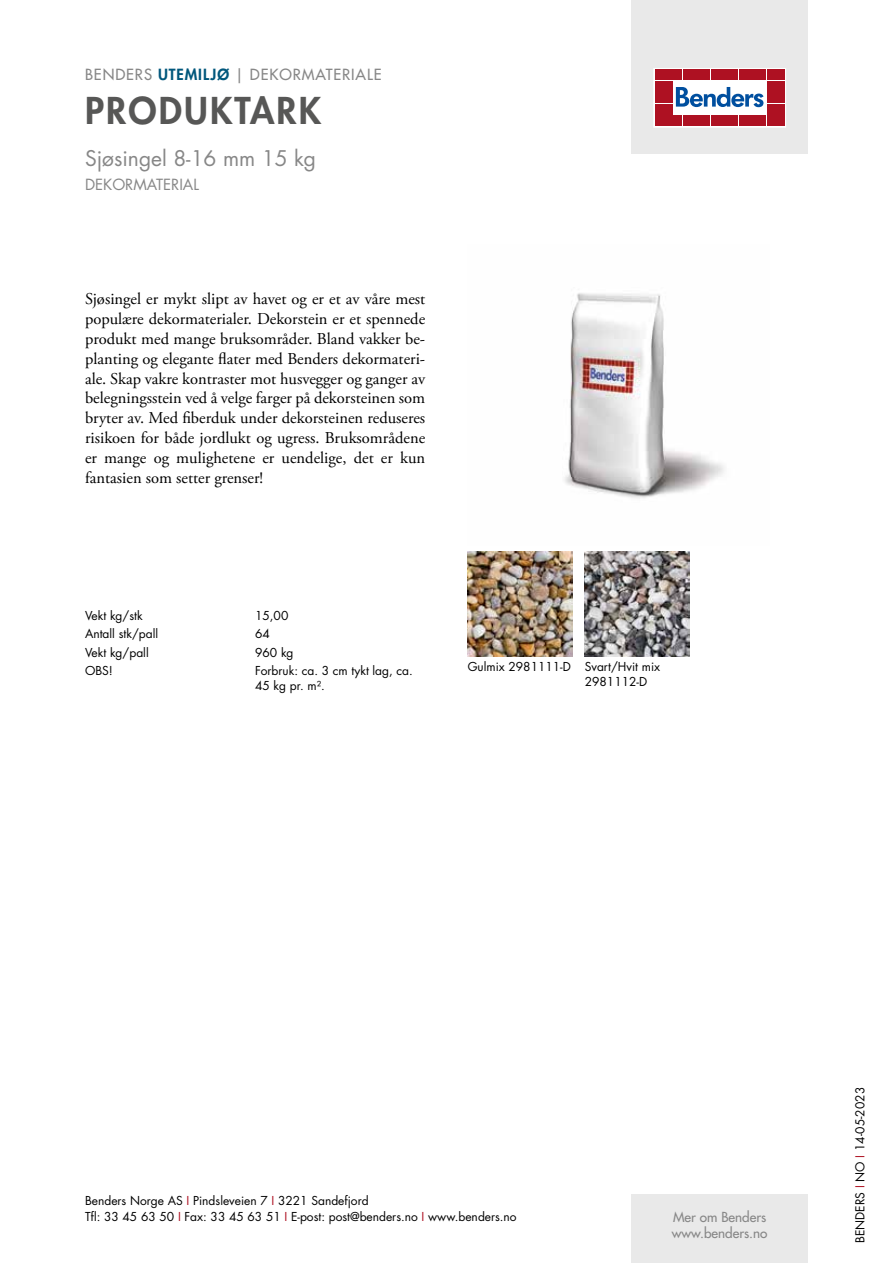
<style>
.page{position:relative;width:893px;height:1263px;background:#fff}
.page>*{position:absolute;margin:0;border:0;box-sizing:border-box;transform-origin:0 0}
.t1{font:800 36px "Futura Std";letter-spacing:.06em;color:#575756}
.t2{font:21px "Futura Std";color:#878787}
.t3{font:16.5px/19.8px "Adobe Garamond Pro";color:#000;text-align:justify}
.t4{font:500 15px "Futura Std";letter-spacing:.06em;color:#878787}
.t5{font:15px "Futura Std";color:#878787}
.t6{font:500 13.5px/16.2px "Futura Std";color:#878787}
.t7{font:12px/14.4px "Futura Std";color:#000}
.s1{font-weight:800;color:#00577c}
.s2{color:#ae1122}
</style>
<div class="page">
<div style="left:631px;top:0;width:177px;height:153px;background:#e9e9e9"></div>
<div style="left:631px;top:1195px;width:177px;height:68px;background:#e9e9e9"></div>
<svg style="left:656px;top:70px;width:128px;height:55px;background:#ebc5ca"></svg>
<div style="left:654px;top:68px;width:132px;height:59px;border:1px solid #fff"></div>
<div style="left:655px;top:70px;width:8px;height:10px;background:#ae1122"></div>
<div style="left:664px;top:70px;width:8px;height:10px;background:#ae1122"></div>
<div style="left:655px;top:81px;width:8px;height:10px;background:#ae1122"></div>
<div style="left:664px;top:81px;width:8px;height:10px;background:#ae1122"></div>
<div style="left:655px;top:93px;width:8px;height:10px;background:#ae1122"></div>
<div style="left:664px;top:93px;width:8px;height:10px;background:#ae1122"></div>
<div style="left:655px;top:104px;width:8px;height:11px;background:#ae1122"></div>
<div style="left:664px;top:104px;width:8px;height:11px;background:#ae1122"></div>
<div style="left:655px;top:116px;width:8px;height:10px;background:#ae1122"></div>
<div style="left:664px;top:116px;width:8px;height:10px;background:#ae1122"></div>
<div style="left:674px;top:70px;width:8px;height:10px;background:#ae1122"></div>
<div style="left:683px;top:70px;width:8px;height:10px;background:#ae1122"></div>
<div style="left:692px;top:70px;width:8px;height:10px;background:#ae1122"></div>
<div style="left:702px;top:70px;width:8px;height:10px;background:#ae1122"></div>
<div style="left:711px;top:70px;width:8px;height:10px;background:#ae1122"></div>
<div style="left:720px;top:70px;width:8px;height:10px;background:#ae1122"></div>
<div style="left:730px;top:70px;width:8px;height:10px;background:#ae1122"></div>
<div style="left:739px;top:70px;width:8px;height:10px;background:#ae1122"></div>
<div style="left:748px;top:70px;width:8px;height:10px;background:#ae1122"></div>
<div style="left:758px;top:70px;width:8px;height:10px;background:#ae1122"></div>
<div style="left:674px;top:116px;width:8px;height:10px;background:#ae1122"></div>
<div style="left:683px;top:116px;width:8px;height:10px;background:#ae1122"></div>
<div style="left:692px;top:116px;width:8px;height:10px;background:#ae1122"></div>
<div style="left:702px;top:116px;width:8px;height:10px;background:#ae1122"></div>
<div style="left:711px;top:116px;width:8px;height:10px;background:#ae1122"></div>
<div style="left:720px;top:116px;width:8px;height:10px;background:#ae1122"></div>
<div style="left:730px;top:116px;width:8px;height:10px;background:#ae1122"></div>
<div style="left:739px;top:116px;width:8px;height:10px;background:#ae1122"></div>
<div style="left:748px;top:116px;width:8px;height:10px;background:#ae1122"></div>
<div style="left:758px;top:116px;width:8px;height:10px;background:#ae1122"></div>
<div style="left:767px;top:70px;width:8px;height:10px;background:#ae1122"></div>
<div style="left:776px;top:70px;width:8px;height:10px;background:#ae1122"></div>
<div style="left:767px;top:81px;width:8px;height:10px;background:#ae1122"></div>
<div style="left:776px;top:81px;width:8px;height:10px;background:#ae1122"></div>
<div style="left:767px;top:93px;width:8px;height:10px;background:#ae1122"></div>
<div style="left:776px;top:93px;width:8px;height:10px;background:#ae1122"></div>
<div style="left:767px;top:104px;width:8px;height:11px;background:#ae1122"></div>
<div style="left:776px;top:104px;width:8px;height:11px;background:#ae1122"></div>
<div style="left:767px;top:116px;width:8px;height:10px;background:#ae1122"></div>
<div style="left:776px;top:116px;width:8px;height:10px;background:#ae1122"></div>
<svg style="left:676px;top:87px;width:87px;height:20px;background:#89add2"></svg>
<img style="left:564px;top:293px;width:160px;height:206px">
<img style="left:468px;top:552px;width:105px;height:105px">
<img style="left:585px;top:552px;width:105px;height:105px">
<p class="t4" style="left:85px;top:65px;width:298px">BENDERS <span class="s1">UTEMILJØ</span> | DEKORMATERIALE</p>
<h1 class="t1" style="left:85px;top:87px;width:238px">PRODUKTARK</h1>
<p class="t2" style="left:85px;top:144px;width:233px">Sjøsingel 8-16 mm 15 kg</p>
<p class="t5" style="left:85px;top:175px;width:116px">DEKORMATERIAL</p>
<p class="t3" style="left:85px;top:290px;width:342px">Sjøsingel er mykt slipt av havet og er et av våre mest populære dekormaterialer. Dekorstein er et spennede produkt med mange bruksområder. Bland vakker be&shy;planting og elegante flater med Benders dekormateri&shy;ale. Skap vakre kontraster mot husvegger og ganger av belegningsstein ved å velge farger på dekorsteinen som bryter av. Med fiberduk under dekorsteinen reduseres risikoen for både jordlukt og ugress. Bruksområdene er mange og mulighetene er uendelige, det er kun fantasien som setter grenser!</p>
<p class="t7" style="left:85px;top:608px;width:59px">Vekt kg/stk</p>
<p class="t7" style="left:255px;top:608px;width:35px">15,00</p>
<p class="t7" style="left:85px;top:627px;width:75px">Antall stk/pall</p>
<p class="t7" style="left:255px;top:627px;width:16px">64</p>
<p class="t7" style="left:85px;top:645px;width:65px">Vekt kg/pall</p>
<p class="t7" style="left:255px;top:645px;width:40px">960 kg</p>
<p class="t7" style="left:85px;top:664px;width:29px">OBS!</p>
<p class="t7" style="left:255px;top:664px;width:159px">Forbruk: ca. 3 cm tykt lag, ca.<br>45 kg pr. m².</p>
<p class="t7" style="left:585px;top:660px;width:77px;text-indent:-117px">Gulmix 2981111-D Svart/Hvit mix<br>2981112-D</p>
<p class="t7" style="left:85px;top:1192px;width:433px;line-height:16.5px">Benders Norge AS <span class="s2">I</span> Pindsleveien 7 <span class="s2">I</span> 3221 Sandefjord<br>Tfl: 33 45 63 50 <span class="s2">I</span> Fax: 33 45 63 51 <span class="s2">I</span> E-post: post@benders.no <span class="s2">I</span> www.benders.no</p>
<p class="t6" style="left:672px;top:1209px;width:97px">Mer om Benders www.benders.no</p>
<p class="t7" style="left:853px;top:1243px;width:157px;rotate:-90deg">BENDERS <span class="s2">I</span> NO <span class="s2">I</span> 14-05-2023</p>
</div>
